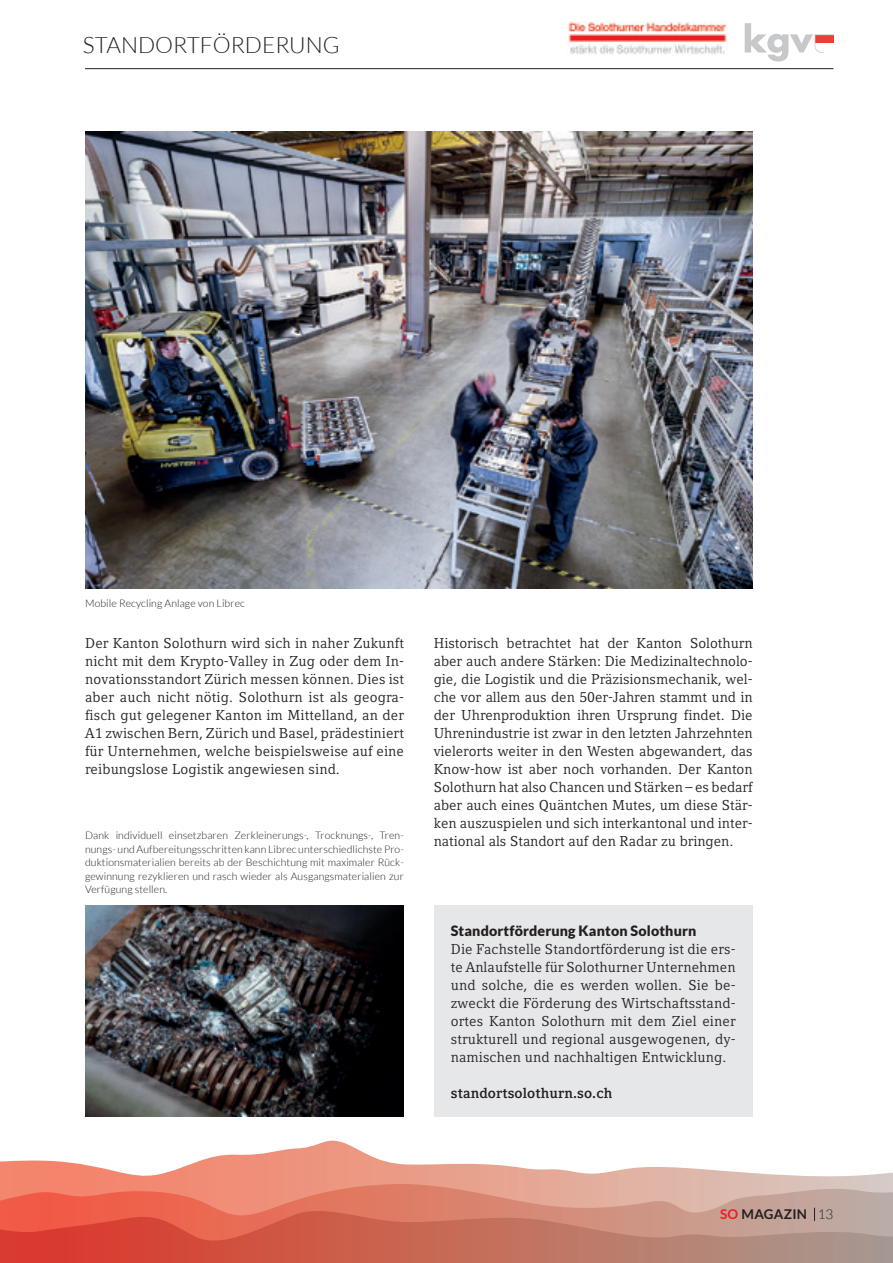
<style>
.page{position:relative;width:893px;height:1263px;background:#fff}
.page>*{position:absolute;margin:0;border:0;box-sizing:border-box;transform-origin:0 0}
.t1{font:300 22.5px "Lato";color:#231f20}
.t2{font:14.25px/18px "Compatil Letter LT Pro";letter-spacing:.01em;color:#231f20;text-align:justify}
.t3{font:900 14.25px "Lato";letter-spacing:.01em;color:#231f20}
.t4{font:700 14.25px "Compatil Letter LT Pro";letter-spacing:.01em;color:#231f20}
.t5{font:700 13.5px "Lato";letter-spacing:.02em;color:#231f20}
.t6{font:300 10.5px/13.5px "Lato";letter-spacing:.01em;color:#231f20;text-align:justify}
.s1{color:#ee1b29}
.s2{font-weight:300}
</style>
<div class="page">
<svg style="left:0;top:1141px;width:893px;height:43px"></svg>
<svg style="left:0;top:1184px;width:893px;height:27px;background:#e0907e"></svg>
<svg style="left:0;top:1211px;width:893px;height:52px;background:#ca705f"></svg>
<svg style="left:814px;top:1208px;width:1px;height:13px"></svg>
<div style="left:434px;top:906px;width:319px;height:211px;background:#e6e7e9"></div>
<img style="left:85px;top:132px;width:668px;height:456px">
<img style="left:85px;top:906px;width:319px;height:211px">
<hr style="left:85px;top:68px;width:748px;height:1px;background:#231f20">
<img style="left:568px;top:21px;width:159px;height:33px">
<svg style="left:745px;top:23px;width:88px;height:39px"></svg>
<h1 class="t1" style="left:83px;top:32px;width:258px">STANDORTFÖRDERUNG</h1>
<p class="t6" style="left:85px;top:596px;width:161px">Mobile Recycling Anlage von Librec</p>
<p class="t2" style="left:85px;top:634px;width:320px">Der Kanton Solothurn wird sich in naher Zukunft nicht mit dem Krypto-Valley in Zug oder dem In&shy;novationsstandort Zürich messen können. Dies ist aber auch nicht nötig. Solothurn ist als geogra&shy;fisch gut gelegener Kanton im Mittelland, an der A1 zwischen Bern, Zürich und Basel, prädestiniert für Unternehmen, welche beispielsweise auf eine reibungslose Logistik angewiesen sind.</p>
<p class="t2" style="left:434px;top:634px;width:320px">Historisch betrachtet hat der Kanton Solothurn aber auch andere Stärken: Die Medizinaltechnolo&shy;gie, die Logistik und die Präzisionsmechanik, wel&shy;che vor allem aus den 50er-Jahren stammt und in der Uhrenproduktion ihren Ursprung findet. Die Uhrenindustrie ist zwar in den letzten Jahrzehnten vielerorts weiter in den Westen abgewandert, das Know-how ist aber noch vorhanden. Der Kanton Solothurn hat also Chancen und Stärken – es bedarf aber auch eines Quäntchen Mutes, um diese Stär&shy;ken auszuspielen und sich interkantonal und inter&shy;national als Standort auf den Radar zu bringen.</p>
<p class="t6" style="left:85px;top:829px;width:320px">Dank individuell einsetzbaren Zerkleinerungs-, Trocknungs-, Tren&shy;nungs- und Aufbereitungsschritten kann Librec unterschiedlichste Pro&shy;duktionsmaterialien bereits ab der Beschichtung mit maximaler Rück&shy;gewinnung rezyklieren und rasch wieder als Ausgangsmaterialien zur Verfügung stellen.</p>
<p class="t3" style="left:451px;top:922px;width:247px">Standortförderung Kanton Solothurn</p>
<p class="t2" style="left:451px;top:940px;width:286px">Die Fachstelle Standortförderung ist die ers&shy;te Anlaufstelle für Solothurner Unternehmen und solche, die es werden wollen. Sie be&shy;zweckt die Förderung des Wirtschaftsstand&shy;ortes Kanton Solothurn mit dem Ziel einer strukturell und regional ausgewogenen, dy&shy;namischen und nachhaltigen Entwicklung.</p>
<p class="t4" style="left:451px;top:1085px;width:163px">standortsolothurn.so.ch</p>
<p class="t5" style="left:720px;top:1206px;width:115px"><span class="s1">SO</span> MAGAZIN <span class="s2">13</span></p>
</div>
